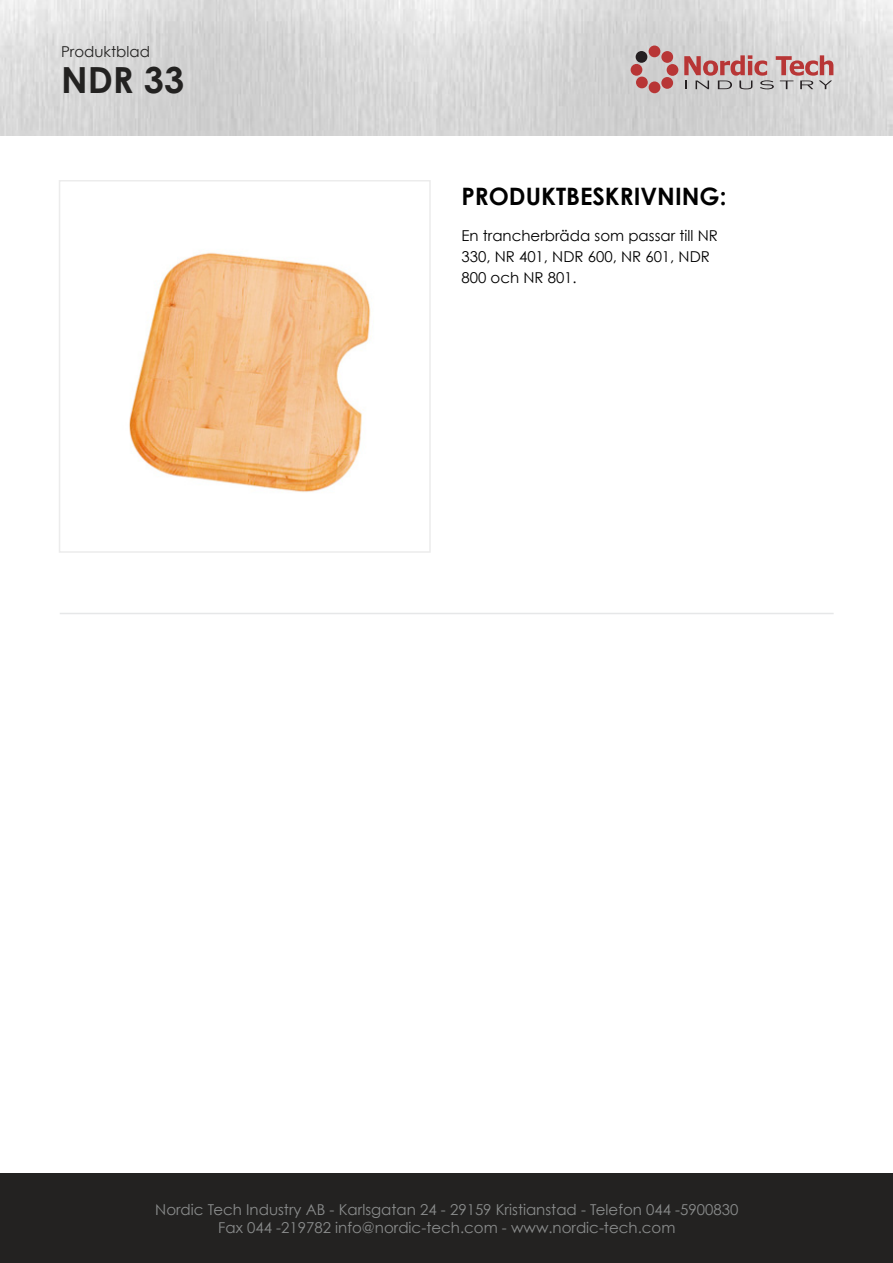
<style>
.page{position:relative;width:893px;height:1263px;background:#fff}
.page>*{position:absolute;margin:0;border:0;box-sizing:border-box;transform-origin:0 0}
.t1{font:700 36px "Century Gothic";color:#232221}
.t2{font:700 24px "Century Gothic";color:#000}
.t3{font:15px/18px "Century Gothic";color:#8a8c8c;text-align:center}
.t4{font:15px/21px "Century Gothic";color:#000}
.t5{font:15px "Century Gothic";color:#232221}
</style>
<div class="page">
<img style="left:0;top:0;width:893px;height:135px">
<div style="left:59px;top:180px;width:372px;height:373px;background:#fff;border:2px solid #ececec"></div>
<div style="left:0;top:1173px;width:893px;height:90px;background:#232221"></div>
<hr style="left:60px;top:613px;width:774px;height:1px;background:#e6e7e8">
<svg style="left:684px;top:55px;width:149px;height:34px;background:#c3a0a0"></svg>
<div style="left:631px;top:64px;width:11px;height:12px;background:#b83636;border-radius:50%"></div>
<div style="left:636px;top:51px;width:11px;height:12px;background:#241f21;border-radius:50%"></div>
<div style="left:636px;top:77px;width:12px;height:11px;background:#b83636;border-radius:50%"></div>
<div style="left:649px;top:81px;width:11px;height:12px;background:#b83636;border-radius:50%"></div>
<div style="left:661px;top:77px;width:12px;height:12px;background:#b83636;border-radius:50%"></div>
<div style="left:667px;top:64px;width:11px;height:12px;background:#b83636;border-radius:50%"></div>
<div style="left:661px;top:51px;width:12px;height:12px;background:#b83636;border-radius:50%"></div>
<div style="left:649px;top:46px;width:11px;height:11px;background:#b83636;border-radius:50%"></div>
<img style="left:129px;top:252px;width:242px;height:241px">
<p class="t5" style="left:61px;top:42px;width:90px">Produktblad</p>
<h1 class="t1" style="left:61px;top:52px;width:125px">NDR 33</h1>
<h2 class="t2" style="left:461px;top:181px;width:266px">PRODUKTBESKRIVNING:</h2>
<p class="t4" style="left:461px;top:225px;width:258px">En trancherbräda som passar till NR<br>330, NR 401, NDR 600, NR 601, NDR<br>800 och NR 801.</p>
<p class="t3" style="left:155px;top:1200px;width:585px">Nordic Tech Industry AB - Karlsgatan 24 - 29159 Kristianstad - Telefon 044 -5900830<br>Fax 044 -219782 info@nordic-tech.com - www.nordic-tech.com</p>
</div>
